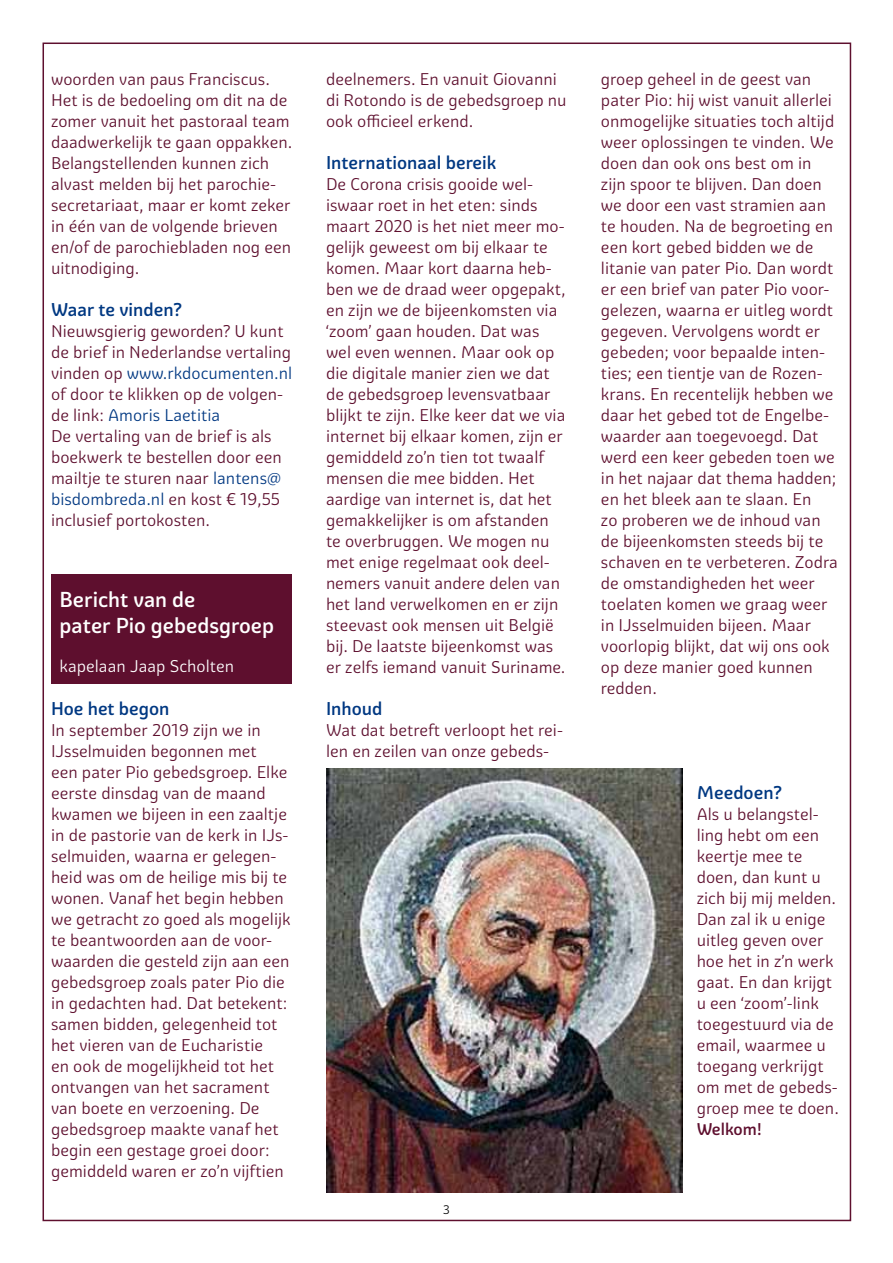
<style>
.page{position:relative;width:893px;height:1263px;background:#fff}
.page>*{position:absolute;margin:0;border:0;box-sizing:border-box;transform-origin:0 0}
.t1{font:500 21px/25.2px "Graviola";color:#fff}
.t2{font:500 18px "Graviola";color:#003882}
.t3{font:16.5px/21px "Graviola";color:#5e0f2e}
.t4{font:16.5px "Graviola";color:#fff}
.t5{font:500 16.5px "Graviola";color:#5e0f2e}
.t6{font:12px "Graviola";color:#000}
.s1{color:#003882}
</style>
<div class="page">
<div style="left:51px;top:575px;width:240px;height:109px;background:#5e0f2e"></div>
<img style="left:326px;top:768px;width:356px;height:424px">
<p class="t3" style="left:51px;top:68px;width:243px">woorden van paus Franciscus.<br>Het is de bedoeling om dit na de zomer vanuit het pastoraal team daadwerkelijk te gaan oppakken.<br>Belangstellenden kunnen zich alvast melden bij het parochie&shy;secretariaat, maar er komt zeker in één van de volgende brieven en/of de parochiebladen nog een uitnodiging.</p>
<p class="t2" style="left:51px;top:298px;width:132px">Waar te vinden?</p>
<p class="t3" style="left:51px;top:320px;width:243px">Nieuwsgierig geworden? U kunt de brief in Nederlandse vertaling vinden op <span class="s1">www.rkdocumenten.nl </span>of door te klikken op de volgen&shy;de link: <span class="s1">Amoris Laetitia<br></span>De vertaling van de brief is als boekwerk te bestellen door een mailtje te sturen naar <span class="s1">lantens@ bisdombreda.nl</span> en kost € 19,55 inclusief portokosten.</p>
<p class="t1" style="left:60px;top:587px;width:216px">Bericht van de<br>pater Pio gebedsgroep</p>
<p class="t4" style="left:60px;top:657px;width:176px">kapelaan Jaap Scholten</p>
<p class="t2" style="left:51px;top:697px;width:120px">Hoe het begon</p>
<p class="t3" style="left:51px;top:719px;width:241px">In september 2019 zijn we in<br>IJsselmuiden begonnen met<br>een pater Pio gebedsgroep. Elke eerste dinsdag van de maand kwamen we bijeen in een zaaltje in de pastorie van de kerk in IJs&shy;selmuiden, waarna er gelegen&shy;heid was om de heilige mis bij te wonen. Vanaf het begin hebben we getracht zo goed als mogelijk te beantwoorden aan de voor&shy;waarden die gesteld zijn aan een gebedsgroep zoals pater Pio die in gedachten had. Dat betekent: samen bidden, gelegenheid tot het vieren van de Eucharistie<br>en ook de mogelijkheid tot het ontvangen van het sacrament van boete en verzoening. De gebedsgroep maakte vanaf het begin een gestage groei door: gemiddeld waren er zo’n vijftien</p>
<p class="t3" style="left:326px;top:68px;width:242px">deelnemers. En vanuit Giovanni di Rotondo is de gebedsgroep nu ook officieel erkend.</p>
<p class="t2" style="left:326px;top:151px;width:172px">Internationaal bereik</p>
<p class="t3" style="left:326px;top:173px;width:241px">De Corona crisis gooide wel&shy;iswaar roet in het eten: sinds maart 2020 is het niet meer mo&shy;gelijk geweest om bij elkaar te komen. Maar kort daarna heb&shy;ben we de draad weer opgepakt, en zijn we de bijeenkomsten via ‘zoom’ gaan houden. Dat was wel even wennen. Maar ook op die digitale manier zien we dat de gebedsgroep levensvatbaar blijkt te zijn. Elke keer dat we via internet bij elkaar komen, zijn er gemiddeld zo’n tien tot twaalf mensen die mee bidden. Het aardige van internet is, dat het gemakkelijker is om afstanden te overbruggen. We mogen nu met enige regelmaat ook deel&shy;nemers vanuit andere delen van het land verwelkomen en er zijn steevast ook mensen uit België bij. De laatste bijeenkomst was er zelfs iemand vanuit Suriname.</p>
<p class="t2" style="left:326px;top:697px;width:58px">Inhoud</p>
<p class="t3" style="left:326px;top:719px;width:238px">Wat dat betreft verloopt het rei&shy;len en zeilen van onze gebeds-</p>
<p class="t6" style="left:443px;top:1202px;width:8px">3</p>
<p class="t3" style="left:601px;top:68px;width:238px">groep geheel in de geest van pater Pio: hij wist vanuit allerlei onmogelijke situaties toch altijd weer oplossingen te vinden. We doen dan ook ons best om in zijn spoor te blijven. Dan doen we door een vast stramien aan te houden. Na de begroeting en een kort gebed bidden we de litanie van pater Pio. Dan wordt er een brief van pater Pio voor&shy;gelezen, waarna er uitleg wordt gegeven. Vervolgens wordt er gebeden; voor bepaalde inten&shy;ties; een tientje van de Rozen&shy;krans. En recentelijk hebben we daar het gebed tot de Engelbe&shy;waarder aan toegevoegd. Dat werd een keer gebeden toen we in het najaar dat thema hadden; en het bleek aan te slaan. En<br>zo proberen we de inhoud van de bijeenkomsten steeds bij te schaven en te verbeteren. Zodra de omstandigheden het weer toelaten komen we graag weer in IJsselmuiden bijeen. Maar voorlopig blijkt, dat wij ons ook op deze manier goed kunnen redden.</p>
<p class="t2" style="left:697px;top:781px;width:86px">Meedoen?</p>
<p class="t3" style="left:697px;top:803px;width:144px">Als u belangstel&shy;ling hebt om een keertje mee te doen, dan kunt u zich bij mij melden.<br>Dan zal ik u enige uitleg geven over hoe het in z’n werk gaat. En dan krijgt u een ‘zoom’-link toegestuurd via de email, waarmee u toegang verkrijgt om met de gebeds&shy;groep mee te doen.</p>
<p class="t5" style="left:697px;top:1119px;width:66px">Welkom!</p>
</div>
